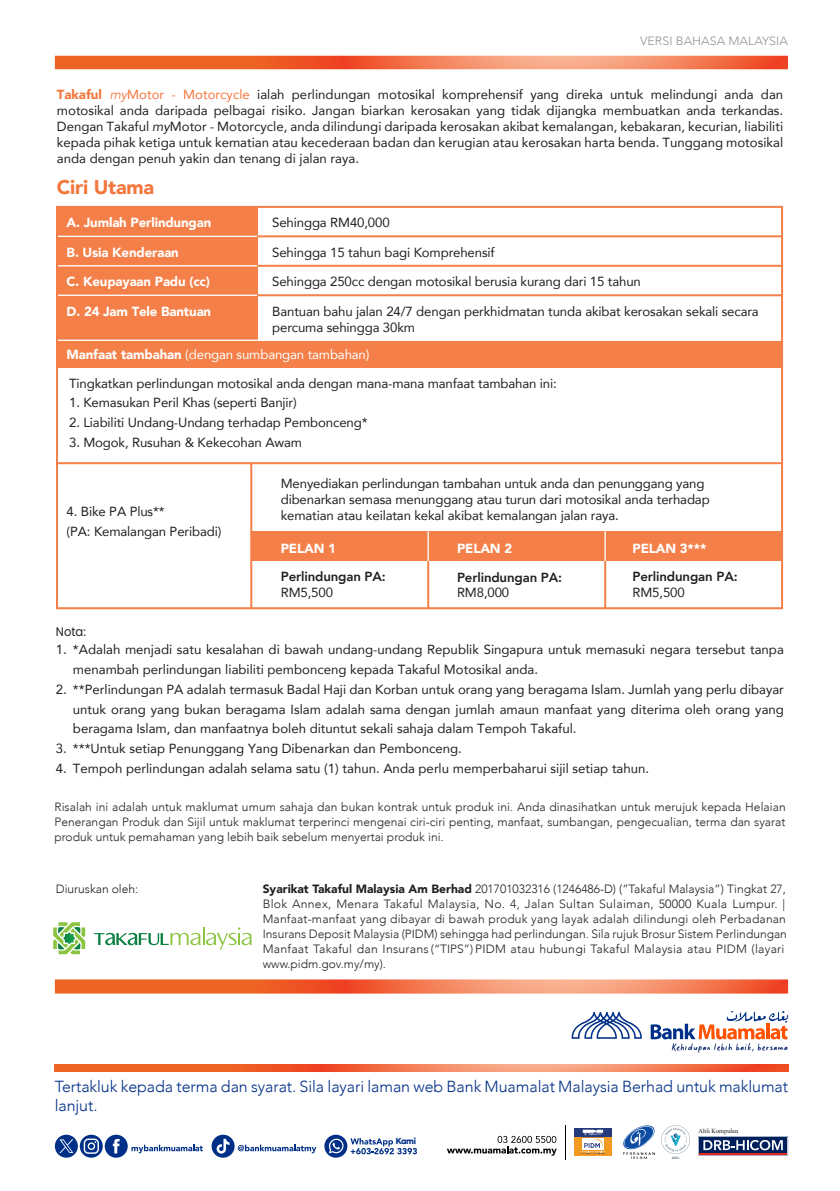
<style>
.page{position:relative;width:840px;height:1191px;background:#fff}
.page>*{position:absolute;margin:0;border:0;box-sizing:border-box;transform-origin:0 0}
.t1{font:900 19.8px "Avenir";letter-spacing:-.01em;color:#f3763d}
.t2{font:300 16px/19.2px "Avenir";letter-spacing:-.005em;color:#002f87}
.t3{font:13.2px/16px "Avenir";letter-spacing:-.01em;color:#231f20}
.t4{font:900 13.2px "Avenir";letter-spacing:-.01em;color:#fff}
.t5{font:800 13.2px "Avenir";letter-spacing:-.01em;color:#231f20}
.t6{font:13.2px "Avenir";letter-spacing:-.01em;color:#fff}
.t7{font:12.4px "Poppins";color:#231f20;scale:.93 1}
.t8{font:300 12px/15px "Avenir";color:#231f20}
.t9{font:300 12px "Avenir";color:#939598;scale:1.04 1}
.t10{font:800 8.6px "Gilmer";color:#002f87}
.t11{font:6.4px "Times New Roman";color:#231f20}
.t12{font:700 3.2px "Arial Narrow";color:#3f5566}
.s1{font-weight:900;color:#f3763d}
.s2{font-style:italic;color:#f3763d}
.s3{color:#f3763d}
.s4{font-style:italic}
.s5{font-weight:900}
</style>
<div class="page">
<svg style="left:55px;top:1064px;width:732px;height:7px;background:#f17245"></svg>
<svg style="left:55px;top:979px;width:732px;height:14px;background:#f2794d"></svg>
<svg style="left:447px;top:1135px;width:109px;height:20px"></svg>
<hr style="left:564px;top:1124px;width:1px;height:35px;background:#000">
<svg style="left:574px;top:1128px;width:37px;height:9px"></svg>
<div style="left:573px;top:1137px;width:38px;height:18px;background:#f39a22"></div>
<svg style="left:580px;top:1130px;width:25px;height:24px"></svg>
<svg style="left:571px;top:1012px;width:70px;height:26px"></svg>
<svg style="left:650px;top:1011px;width:139px;height:41px"></svg>
<svg style="left:698px;top:1136px;width:89px;height:19px;background:#58587d"></svg>
<svg style="left:623px;top:1125px;width:66px;height:34px"></svg>
<svg style="left:55px;top:1134px;width:148px;height:23px"></svg>
<svg style="left:211px;top:1134px;width:105px;height:23px"></svg>
<svg style="left:324px;top:1134px;width:92px;height:23px"></svg>
<svg style="left:53px;top:922px;width:32px;height:32px"></svg>
<svg style="left:94px;top:927px;width:158px;height:22px"></svg>
<svg style="left:55px;top:56px;width:732px;height:13px;background:#f27447"></svg>
<div style="left:57px;top:207px;width:200px;height:144px;background:#f47f48"></div>
<div style="left:251px;top:531px;width:530px;height:30px;background:#f47f48"></div>
<div style="left:57px;top:340px;width:725px;height:28px;background:#f47f48"></div>
<hr style="left:57px;top:265px;width:724px;height:1px;background:#fff">
<hr style="left:57px;top:236px;width:724px;height:1px;background:#fff">
<hr style="left:57px;top:340px;width:724px;height:1px;background:#fff">
<hr style="left:57px;top:462px;width:724px;height:2px;background:#f47f48">
<hr style="left:427px;top:561px;width:2px;height:47px;background:#f47f48">
<hr style="left:427px;top:531px;width:1px;height:30px;background:#fff">
<hr style="left:604px;top:531px;width:1px;height:30px;background:#fff">
<hr style="left:250px;top:463px;width:2px;height:145px;background:#f47f48">
<hr style="left:604px;top:561px;width:2px;height:47px;background:#f47f48">
<hr style="left:257px;top:235px;width:524px;height:2px;background:#f47f48">
<hr style="left:257px;top:265px;width:524px;height:2px;background:#f47f48">
<hr style="left:57px;top:295px;width:724px;height:1px;background:#fff">
<hr style="left:257px;top:294px;width:524px;height:2px;background:#f47f48">
<div style="left:56px;top:206px;width:726px;height:403px;border:2px solid #f47f48"></div>
<p class="t9" style="left:639px;top:34px;width:143px">VERSI BAHASA MALAYSIA</p>
<p class="t3" style="left:57px;top:86px;width:727px;text-align:justify"><span class="s1">Takaful</span> <span class="s2">my</span><span class="s3">Motor - Motorcycle</span> ialah perlindungan motosikal komprehensif yang direka untuk melindungi anda dan motosikal anda daripada pelbagai risiko. Jangan biarkan kerosakan yang tidak dijangka membuatkan anda terkandas.<br>Dengan Takaful <span class="s4">my</span>Motor - Motorcycle, anda dilindungi daripada kerosakan akibat kemalangan, kebakaran, kecurian, liabiliti kepada pihak ketiga untuk kematian atau kecederaan badan dan kerugian atau kerosakan harta benda. Tunggang motosikal anda dengan penuh yakin dan tenang di jalan raya.</p>
<h1 class="t1" style="left:57px;top:170px;width:99px">Ciri Utama</h1>
<p class="t4" style="left:67px;top:211px;width:146px">A. Jumlah Perlindungan</p>
<p class="t4" style="left:67px;top:241px;width:114px">B. Usia Kenderaan</p>
<p class="t4" style="left:67px;top:270px;width:145px">C. Keupayaan Padu (cc)</p>
<p class="t4" style="left:67px;top:300px;width:146px">D. 24 Jam Tele Bantuan</p>
<p class="t3" style="left:272px;top:214px;width:119px">Sehingga RM40,000</p>
<p class="t3" style="left:272px;top:244px;width:224px">Sehingga 15 tahun bagi Komprehensif</p>
<p class="t3" style="left:272px;top:273px;width:370px">Sehingga 250cc dengan motosikal berusia kurang dari 15 tahun</p>
<p class="t3" style="left:272px;top:303px;width:488px">Bantuan bahu jalan 24/7 dengan perkhidmatan tunda akibat kerosakan sekali secara percuma sehingga 30km</p>
<p class="t6" style="left:67px;top:344px;width:304px"><span class="s5">Manfaat tambahan</span> (dengan sumbangan tambahan)</p>
<p class="t3" style="left:69px;top:375px;width:489px">Tingkatkan perlindungan motosikal anda dengan mana-mana manfaat tambahan ini:</p>
<p class="t3" style="left:69px;top:394px;width:229px">1. Kemasukan Peril Khas (seperti Banjir)</p>
<p class="t3" style="left:69px;top:414px;width:300px">2. Liabiliti Undang-Undang terhadap Pembonceng*</p>
<p class="t3" style="left:69px;top:434px;width:234px">3. Mogok, Rusuhan &amp; Kekecohan Awam</p>
<p class="t3" style="left:280px;top:475px;width:430px">Menyediakan perlindungan tambahan untuk anda dan penunggang yang dibenarkan semasa menunggang atau turun dari motosikal anda terhadap kematian atau keilatan kekal akibat kemalangan jalan raya.</p>
<p class="t4" style="left:280px;top:537px;width:57px">PELAN 1</p>
<p class="t5" style="left:280px;top:566px;width:107px">Perlindungan PA:</p>
<p class="t3" style="left:280px;top:584px;width:54px">RM5,500</p>
<p class="t3" style="left:67px;top:501px;width:156px;line-height:19.8px">4. Bike PA Plus**<br>(PA: Kemalangan Peribadi)</p>
<p class="t4" style="left:632px;top:537px;width:75px">PELAN 3***</p>
<p class="t5" style="left:632px;top:566px;width:107px">Perlindungan PA:</p>
<p class="t3" style="left:632px;top:584px;width:54px">RM5,500</p>
<p class="t4" style="left:457px;top:537px;width:57px">PELAN 2</p>
<p class="t5" style="left:457px;top:567px;width:107px">Perlindungan PA:</p>
<p class="t3" style="left:457px;top:584px;width:54px">RM8,000</p>
<p class="t7" style="left:56px;top:624px;width:34px">Nota:</p>
<p class="t3" style="left:73px;top:639px;width:712px;line-height:19.8px;text-indent:-17px">1. *Adalah menjadi satu kesalahan di bawah undang-undang Republik Singapura untuk memasuki negara tersebut tanpa menambah perlindungan liabiliti pembonceng kepada Takaful Motosikal anda.</p>
<p class="t3" style="left:73px;top:679px;width:712px;line-height:19.8px;text-align:justify;text-indent:-17px">2. **Perlindungan PA adalah termasuk Badal Haji dan Korban untuk orang yang beragama Islam. Jumlah yang perlu dibayar untuk orang yang bukan beragama Islam adalah sama dengan jumlah amaun manfaat yang diterima oleh orang yang beragama Islam, dan manfaatnya boleh dituntut sekali sahaja dalam Tempoh Takaful.</p>
<p class="t3" style="left:56px;top:740px;width:407px">3. ***Untuk setiap Penunggang Yang Dibenarkan dan Pembonceng.</p>
<p class="t3" style="left:56px;top:760px;width:594px">4. Tempoh perlindungan adalah selama satu (1) tahun. Anda perlu memperbaharui sijil setiap tahun.</p>
<p class="t8" style="left:54px;top:799px;width:732px;text-align:justify">Risalah ini adalah untuk maklumat umum sahaja dan bukan kontrak untuk produk ini. Anda dinasihatkan untuk merujuk kepada Helaian Penerangan Produk dan Sijil untuk maklumat terperinci mengenai ciri-ciri penting, manfaat, sumbangan, pengecualian, terma dan syarat produk untuk pemahaman yang lebih baik sebelum menyertai produk ini.</p>
<p class="t8" style="left:56px;top:881px;width:84px">Diuruskan oleh:</p>
<p class="t8" style="left:262px;top:881px;width:525px"><span class="s5">Syarikat Takaful Malaysia Am Berhad</span> 201701032316 (1246486-D) (”Takaful Malaysia”) Tingkat 27, Blok Annex, Menara Takaful Malaysia, No. 4, Jalan Sultan Sulaiman, 50000 Kuala Lumpur. | Manfaat-manfaat yang dibayar di bawah produk yang layak adalah dilindungi oleh Perbadanan Insurans Deposit Malaysia (PIDM) sehingga had perlindungan. Sila rujuk Brosur Sistem Perlindungan Manfaat Takaful dan Insurans (“TIPS”)PIDM atau hubungi Takaful Malaysia atau PIDM (layari www.pidm.gov.my/my).</p>
<p class="t2" style="left:55px;top:1077px;width:734px">Tertakluk kepada terma dan syarat. Sila layari laman web Bank Muamalat Malaysia Berhad untuk maklumat lanjut.</p>
<p class="t11" style="left:698px;top:1126px;width:41px">Ahli Kumpulan</p>
<p class="t12" style="left:671px;top:1155px;width:9px">AHLI</p>
<p class="t10" style="left:395px;top:1136px;width:22px">Kami</p>
</div>
